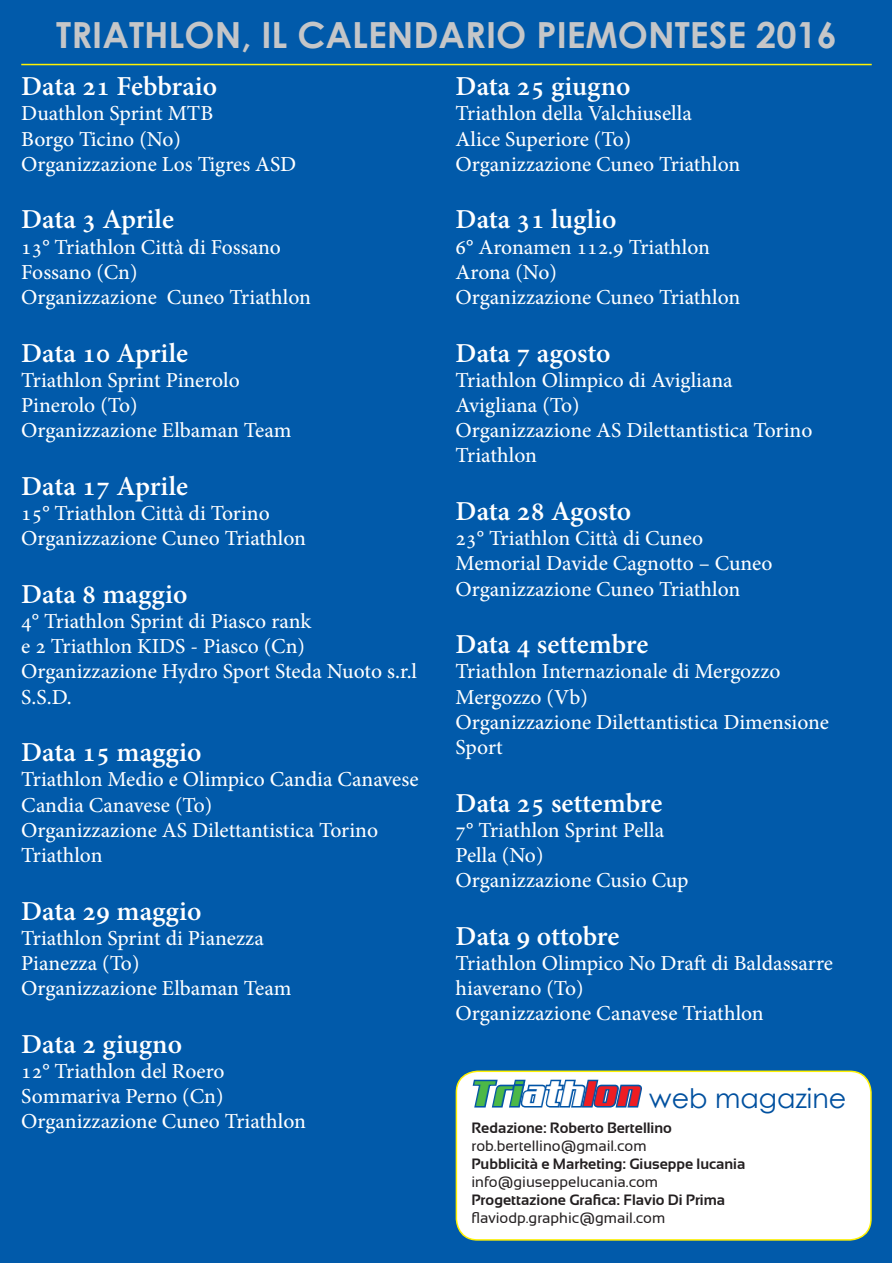
<style>
.page{position:relative;width:893px;height:1263px;background:#fff}
.page>*{position:absolute;margin:0;border:0;box-sizing:border-box;transform-origin:0 0}
.t1{font:700 36px "Century Gothic";color:#c5c6c8}
.t2{font:36px "Aero";color:#4cb848}
.t3{font:700 27px "Adobe Hebrew";color:#fff}
.t4{font:27px "Century Gothic";color:#01509f}
.t5{font:21px/25.2px "Adobe Hebrew";color:#fff}
.t6{font:700 15px "Sansation";color:#231f20}
.t7{font:15px "Sansation";color:#231f20}
.s1{color:#fff}
.s2{color:#ee1d23}
</style>
<div class="page">
<div style="left:1px;top:0;width:891px;height:1262px;background:#015aaa"></div>
<hr style="left:21px;top:64px;width:851px;height:1px;background:#fff101">
<div style="left:456px;top:1071px;width:415px;height:169px;background:#fff;border-radius:21px"></div>
<div style="left:456px;top:1070px;width:416px;height:171px;border:2px solid #fff101;border-radius:21px"></div>
<svg style="left:472px;top:1079px;width:170px;height:29px"></svg>
<p class="t1" style="left:56px;top:8px;width:782px">TRIATHLON, IL CALENDARIO PIEMONTESE 2016</p>
<p class="t3" style="left:21px;top:70px;width:198px">Data 21 Febbraio</p>
<p class="t5" style="left:21px;top:101px;width:193px">Duathlon Sprint MTB</p>
<p class="t5" style="left:21px;top:126px;width:161px">Borgo Ticino (No)</p>
<p class="t5" style="left:21px;top:151px;width:276px">Organizzazione Los Tigres ASD</p>
<p class="t3" style="left:21px;top:203px;width:154px">Data 3 Aprile</p>
<p class="t5" style="left:21px;top:234px;width:261px">13° Triathlon Città di Fossano</p>
<p class="t5" style="left:21px;top:259px;width:118px">Fossano (Cn)</p>
<p class="t5" style="left:21px;top:285px;width:291px">Organizzazione Cuneo Triathlon</p>
<p class="t3" style="left:21px;top:336px;width:168px">Data 10 Aprile</p>
<p class="t5" style="left:21px;top:367px;width:220px">Triathlon Sprint Pinerolo</p>
<p class="t5" style="left:21px;top:393px;width:118px">Pinerolo (To)</p>
<p class="t5" style="left:21px;top:418px;width:272px">Organizzazione Elbaman Team</p>
<p class="t3" style="left:21px;top:470px;width:168px">Data 17 Aprile</p>
<p class="t5" style="left:21px;top:501px;width:250px">15° Triathlon Città di Torino</p>
<p class="t5" style="left:21px;top:526px;width:286px">Organizzazione Cuneo Triathlon</p>
<p class="t3" style="left:21px;top:578px;width:168px">Data 8 maggio</p>
<p class="t5" style="left:21px;top:609px;width:292px">4° Triathlon Sprint di Piasco rank</p>
<p class="t5" style="left:21px;top:634px;width:285px">e 2 Triathlon KIDS - Piasco (Cn)</p>
<p class="t5" style="left:21px;top:659px;width:397px">Organizzazione Hydro Sport Steda Nuoto s.r.l<br>S.S.D.</p>
<p class="t3" style="left:21px;top:736px;width:182px">Data 15 maggio</p>
<p class="t5" style="left:21px;top:767px;width:399px">Triathlon Medio e Olimpico Candia Canavese<br>Candia Canavese (To)</p>
<p class="t5" style="left:21px;top:817px;width:358px">Organizzazione AS Dilettantistica Torino<br>Triathlon</p>
<p class="t3" style="left:21px;top:894px;width:182px">Data 29 maggio</p>
<p class="t5" style="left:21px;top:925px;width:244px">Triathlon Sprint di Pianezza</p>
<p class="t5" style="left:21px;top:951px;width:120px">Pianezza (To)</p>
<p class="t5" style="left:21px;top:976px;width:272px">Organizzazione Elbaman Team</p>
<p class="t3" style="left:21px;top:1028px;width:162px">Data 2 giugno</p>
<p class="t5" style="left:21px;top:1059px;width:205px">12° Triathlon del Roero</p>
<p class="t5" style="left:21px;top:1084px;width:204px">Sommariva Perno (Cn)</p>
<p class="t5" style="left:21px;top:1109px;width:286px">Organizzazione Cuneo Triathlon</p>
<p class="t3" style="left:456px;top:70px;width:176px">Data 25 giugno</p>
<p class="t5" style="left:456px;top:101px;width:238px">Triathlon della Valchiusella</p>
<p class="t5" style="left:456px;top:126px;width:177px">Alice Superiore (To)</p>
<p class="t5" style="left:456px;top:151px;width:286px">Organizzazione Cuneo Triathlon</p>
<p class="t3" style="left:456px;top:203px;width:162px">Data 31 luglio</p>
<p class="t5" style="left:456px;top:234px;width:256px">6° Aronamen 112.9 Triathlon</p>
<p class="t5" style="left:456px;top:259px;width:103px">Arona (No)</p>
<p class="t5" style="left:456px;top:285px;width:286px">Organizzazione Cuneo Triathlon</p>
<p class="t3" style="left:456px;top:336px;width:156px">Data 7 agosto</p>
<p class="t5" style="left:456px;top:367px;width:279px">Triathlon Olimpico di Avigliana</p>
<p class="t5" style="left:456px;top:393px;width:125px">Avigliana (To)</p>
<p class="t5" style="left:456px;top:418px;width:358px">Organizzazione AS Dilettantistica Torino<br>Triathlon</p>
<p class="t3" style="left:456px;top:495px;width:177px">Data 28 Agosto</p>
<p class="t5" style="left:456px;top:526px;width:249px">23° Triathlon Città di Cuneo</p>
<p class="t5" style="left:456px;top:551px;width:319px">Memorial Davide Cagnotto – Cuneo</p>
<p class="t5" style="left:456px;top:576px;width:286px">Organizzazione Cuneo Triathlon</p>
<p class="t3" style="left:456px;top:628px;width:194px">Data 4 settembre</p>
<p class="t5" style="left:456px;top:659px;width:326px">Triathlon Internazionale di Mergozzo</p>
<p class="t5" style="left:456px;top:684px;width:134px">Mergozzo (Vb)</p>
<p class="t5" style="left:456px;top:709px;width:375px">Organizzazione Dilettantistica Dimensione<br>Sport</p>
<p class="t3" style="left:456px;top:786px;width:208px">Data 25 settembre</p>
<p class="t5" style="left:456px;top:817px;width:210px">7° Triathlon Sprint Pella</p>
<p class="t5" style="left:456px;top:843px;width:89px">Pella (No)</p>
<p class="t5" style="left:456px;top:868px;width:234px">Organizzazione Cusio Cup</p>
<p class="t3" style="left:456px;top:920px;width:165px">Data 9 ottobre</p>
<p class="t5" style="left:456px;top:951px;width:379px">Triathlon Olimpico No Draft di Baldassarre</p>
<p class="t5" style="left:456px;top:976px;width:129px">hiaverano (To)</p>
<p class="t5" style="left:456px;top:1001px;width:310px">Organizzazione Canavese Triathlon</p>
<p class="t2" style="left:471px;top:1073px;width:171px">Tri<span class="s1">ath</span><span class="s2">lon</span></p>
<p class="t4" style="left:649px;top:1079px;width:199px">web magazine</p>
<p class="t6" style="left:471px;top:1119px;width:202px">Redazione: Roberto Bertellino</p>
<p class="t7" style="left:471px;top:1137px;width:177px">rob.bertellino@gmail.com</p>
<p class="t6" style="left:471px;top:1155px;width:275px">Pubblicità e Marketing: Giuseppe lucania</p>
<p class="t7" style="left:471px;top:1173px;width:188px">info@giuseppelucania.com</p>
<p class="t6" style="left:471px;top:1191px;width:255px">Progettazione Grafica: Flavio Di Prima</p>
<p class="t7" style="left:471px;top:1209px;width:195px">flaviodp.graphic@gmail.com</p>
</div>
